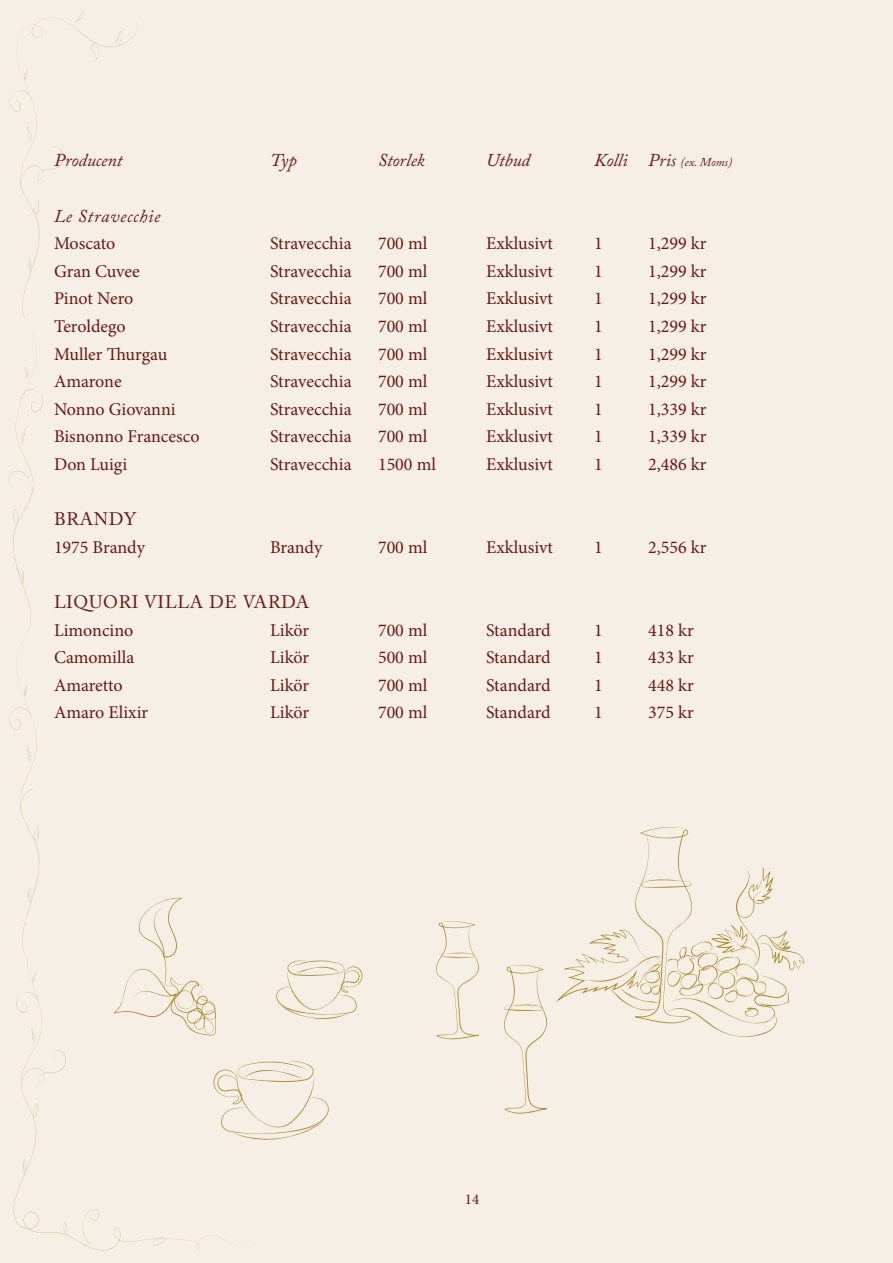
<style>
.page{position:relative;width:893px;height:1263px;background:#f5efe6}
.page>*{position:absolute;margin:0;border:0;box-sizing:border-box;transform-origin:0 0}
.t1{font:18px "Minion Pro";color:#6d1513}
.t2{font:italic 18px "Adobe Caslon Pro";color:#6d1513}
.t3{font:18px "Adobe Caslon Pro";letter-spacing:.04em;color:#6d1513}
.t4{font:italic 18px "Adobe Caslon Pro";letter-spacing:.04em;color:#6d1513}
.t5{font:15px "Minion Pro";color:#6d1513}
.s1{font-size:12px}
</style>
<div class="page">
<svg style="left:8px;top:11px;width:130px;height:620px"></svg>
<svg style="left:13px;top:954px;width:225px;height:297px"></svg>
<svg style="left:9px;top:664px;width:31px;height:290px"></svg>
<svg style="left:436px;top:921px;width:43px;height:119px"></svg>
<svg style="left:503px;top:827px;width:302px;height:287px"></svg>
<svg style="left:209px;top:1060px;width:120px;height:82px"></svg>
<svg style="left:276px;top:960px;width:87px;height:59px"></svg>
<svg style="left:113px;top:897px;width:105px;height:139px"></svg>
<p class="t2" style="left:54px;top:150px;width:70px">Producent</p>
<p class="t2" style="left:270px;top:150px;width:28px">Typ</p>
<p class="t2" style="left:378px;top:150px;width:48px">Storlek</p>
<p class="t2" style="left:486px;top:150px;width:46px">Utbud</p>
<p class="t2" style="left:594px;top:150px;width:140px">Kolli Pris <span class="s1">(ex. Moms)</span></p>
<p class="t4" style="left:54px;top:205px;width:108px">Le Stravecchie</p>
<p class="t1" style="left:54px;top:231px;width:63px">Moscato</p>
<p class="t1" style="left:270px;top:231px;width:83px">Stravecchia</p>
<p class="t1" style="left:378px;top:231px;width:51px">700 ml</p>
<p class="t1" style="left:486px;top:231px;width:68px">Exklusivt</p>
<p class="t1" style="left:594px;top:231px;width:10px">1</p>
<p class="t1" style="left:648px;top:231px;width:60px">1,299 kr</p>
<p class="t1" style="left:54px;top:259px;width:87px">Gran Cuvee</p>
<p class="t1" style="left:270px;top:259px;width:83px">Stravecchia</p>
<p class="t1" style="left:378px;top:259px;width:51px">700 ml</p>
<p class="t1" style="left:486px;top:259px;width:68px">Exklusivt</p>
<p class="t1" style="left:594px;top:259px;width:10px">1</p>
<p class="t1" style="left:648px;top:259px;width:60px">1,299 kr</p>
<p class="t1" style="left:54px;top:286px;width:81px">Pinot Nero</p>
<p class="t1" style="left:270px;top:286px;width:83px">Stravecchia</p>
<p class="t1" style="left:378px;top:286px;width:51px">700 ml</p>
<p class="t1" style="left:486px;top:286px;width:68px">Exklusivt</p>
<p class="t1" style="left:594px;top:286px;width:10px">1</p>
<p class="t1" style="left:648px;top:286px;width:60px">1,299 kr</p>
<p class="t1" style="left:54px;top:314px;width:73px">Teroldego</p>
<p class="t1" style="left:270px;top:314px;width:83px">Stravecchia</p>
<p class="t1" style="left:378px;top:314px;width:51px">700 ml</p>
<p class="t1" style="left:486px;top:314px;width:68px">Exklusivt</p>
<p class="t1" style="left:594px;top:314px;width:10px">1</p>
<p class="t1" style="left:648px;top:314px;width:60px">1,299 kr</p>
<p class="t1" style="left:54px;top:342px;width:115px">Muller Thurgau</p>
<p class="t1" style="left:270px;top:342px;width:83px">Stravecchia</p>
<p class="t1" style="left:378px;top:342px;width:51px">700 ml</p>
<p class="t1" style="left:486px;top:342px;width:68px">Exklusivt</p>
<p class="t1" style="left:594px;top:342px;width:10px">1</p>
<p class="t1" style="left:648px;top:342px;width:60px">1,299 kr</p>
<p class="t1" style="left:54px;top:369px;width:69px">Amarone</p>
<p class="t1" style="left:270px;top:369px;width:83px">Stravecchia</p>
<p class="t1" style="left:378px;top:369px;width:51px">700 ml</p>
<p class="t1" style="left:486px;top:369px;width:68px">Exklusivt</p>
<p class="t1" style="left:594px;top:369px;width:10px">1</p>
<p class="t1" style="left:648px;top:369px;width:60px">1,299 kr</p>
<p class="t1" style="left:54px;top:397px;width:123px">Nonno Giovanni</p>
<p class="t1" style="left:270px;top:397px;width:83px">Stravecchia</p>
<p class="t1" style="left:378px;top:397px;width:51px">700 ml</p>
<p class="t1" style="left:486px;top:397px;width:68px">Exklusivt</p>
<p class="t1" style="left:594px;top:397px;width:10px">1</p>
<p class="t1" style="left:648px;top:397px;width:60px">1,339 kr</p>
<p class="t1" style="left:54px;top:424px;width:147px">Bisnonno Francesco</p>
<p class="t1" style="left:270px;top:424px;width:83px">Stravecchia</p>
<p class="t1" style="left:378px;top:424px;width:51px">700 ml</p>
<p class="t1" style="left:486px;top:424px;width:68px">Exklusivt</p>
<p class="t1" style="left:594px;top:424px;width:10px">1</p>
<p class="t1" style="left:648px;top:424px;width:60px">1,339 kr</p>
<p class="t1" style="left:54px;top:452px;width:75px">Don Luigi</p>
<p class="t1" style="left:270px;top:452px;width:83px">Stravecchia</p>
<p class="t1" style="left:378px;top:452px;width:60px">1500 ml</p>
<p class="t1" style="left:486px;top:452px;width:68px">Exklusivt</p>
<p class="t1" style="left:594px;top:452px;width:10px">1</p>
<p class="t1" style="left:648px;top:452px;width:60px">2,486 kr</p>
<p class="t3" style="left:54px;top:508px;width:84px">BRANDY</p>
<p class="t1" style="left:54px;top:535px;width:92px">1975 Brandy</p>
<p class="t1" style="left:270px;top:535px;width:54px">Brandy</p>
<p class="t1" style="left:378px;top:535px;width:51px">700 ml</p>
<p class="t1" style="left:486px;top:535px;width:68px">Exklusivt</p>
<p class="t1" style="left:594px;top:535px;width:10px">1</p>
<p class="t1" style="left:648px;top:535px;width:60px">2,556 kr</p>
<p class="t3" style="left:54px;top:591px;width:257px">LIQUORI VILLA DE VARDA</p>
<p class="t1" style="left:54px;top:618px;width:81px">Limoncino</p>
<p class="t1" style="left:270px;top:618px;width:41px">Likör</p>
<p class="t1" style="left:378px;top:618px;width:51px">700 ml</p>
<p class="t1" style="left:486px;top:618px;width:66px">Standard</p>
<p class="t1" style="left:594px;top:618px;width:10px">1</p>
<p class="t1" style="left:648px;top:618px;width:47px">418 kr</p>
<p class="t1" style="left:54px;top:645px;width:82px">Camomilla</p>
<p class="t1" style="left:270px;top:645px;width:41px">Likör</p>
<p class="t1" style="left:378px;top:645px;width:51px">500 ml</p>
<p class="t1" style="left:486px;top:645px;width:66px">Standard</p>
<p class="t1" style="left:594px;top:645px;width:10px">1</p>
<p class="t1" style="left:648px;top:645px;width:47px">433 kr</p>
<p class="t1" style="left:54px;top:673px;width:70px">Amaretto</p>
<p class="t1" style="left:270px;top:673px;width:41px">Likör</p>
<p class="t1" style="left:378px;top:673px;width:51px">700 ml</p>
<p class="t1" style="left:486px;top:673px;width:66px">Standard</p>
<p class="t1" style="left:594px;top:673px;width:10px">1</p>
<p class="t1" style="left:648px;top:673px;width:47px">448 kr</p>
<p class="t1" style="left:54px;top:700px;width:96px">Amaro Elixir</p>
<p class="t1" style="left:270px;top:700px;width:41px">Likör</p>
<p class="t1" style="left:378px;top:700px;width:51px">700 ml</p>
<p class="t1" style="left:486px;top:700px;width:66px">Standard</p>
<p class="t1" style="left:594px;top:700px;width:10px">1</p>
<p class="t1" style="left:648px;top:700px;width:47px">375 kr</p>
<p class="t5" style="left:465px;top:1189px;width:16px">14</p>
</div>
